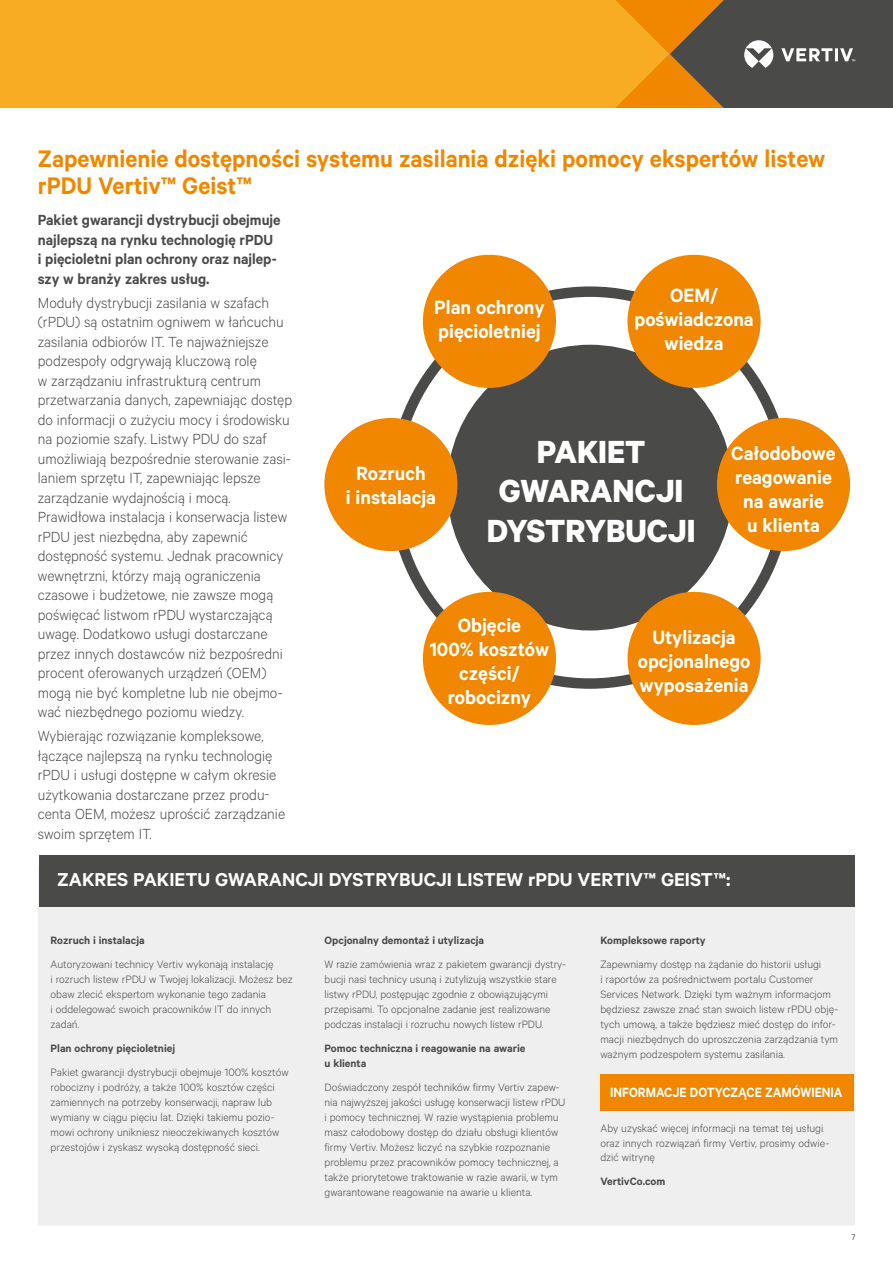
<style>
.page{position:relative;width:893px;height:1263px;background:#fff}
.page>*{position:absolute;margin:0;border:0;box-sizing:border-box;transform-origin:0 0}
.t1{font:700 36px/39.3px "Calibre";color:#fff;text-align:center}
.t2{font:600 27px/27px "Calibre";color:#f18700;scale:.95 1}
.t3{font:600 21.6px/24px "Calibre";color:#fff;text-align:center}
.t4{font:600 21px "Calibre";color:#fff}
.t5{font:300 16.5px/19.5px "Calibre";color:#4a4a49;scale:.96 1}
.t6{font:600 16.5px/19.5px "Calibre";color:#4a4a49;scale:.96 1}
.t7{font:600 15px "Calibre";color:#fff;scale:.92 1}
.t8{font:300 12px/15px "Calibre";color:#4a4a49}
.t9{font:600 12px/15px "Calibre";color:#4a4a49}
.t10{font:300 9px "Calibre";color:#000}
</style>
<div class="page">
<div style="left:38px;top:866px;width:817px;height:359px;background:#efefef"></div>
<div style="left:39px;top:855px;width:815px;height:51px;background:#4a4a49"></div>
<div style="left:600px;top:1075px;width:254px;height:36px;background:#f18700"></div>
<div style="left:0;top:0;width:594px;height:108px;background:#f8ac24"></div>
<svg style="left:594px;top:0;width:299px;height:108px"></svg>
<div style="left:447px;top:345px;width:286px;height:285px;background:#4a4a49;border-radius:50%"></div>
<div style="left:423px;top:255px;width:133px;height:133px;background:#f18700;border-radius:50%"></div>
<div style="left:423px;top:592px;width:133px;height:133px;background:#f18700;border-radius:50%"></div>
<div style="left:324px;top:418px;width:133px;height:133px;background:#f18700;border-radius:50%"></div>
<div style="left:717px;top:418px;width:133px;height:133px;background:#f18700;border-radius:50%"></div>
<div style="left:627px;top:255px;width:134px;height:133px;background:#f18700;border-radius:50%"></div>
<div style="left:627px;top:592px;width:134px;height:133px;background:#f18700;border-radius:50%"></div>
<h2 class="t2" style="left:38px;top:144px;width:831px">Zapewnienie dostępności systemu zasilania dzięki pomocy ekspertów listew rPDU Vertiv™ Geist™</h2>
<h3 class="t6" style="left:38px;top:210px;width:255px">Pakiet gwarancji dystrybucji obejmuje najlepszą na rynku technologię rPDU i pięcioletni plan ochrony oraz najlep&shy;szy w branży zakres usług.</h3>
<p class="t5" style="left:38px;top:292px;width:267px">Moduły dystrybucji zasilania w szafach (rPDU) są ostatnim ogniwem w łańcuchu zasilania odbiorów IT. Te najważniejsze podzespoły odgrywają kluczową rolę<br>w zarządzaniu infrastrukturą centrum przetwarzania danych, zapewniając dostęp do informacji o zużyciu mocy i środowisku na poziomie szafy. Listwy PDU do szaf umożliwiają bezpośrednie sterowanie zasi&shy;laniem sprzętu IT, zapewniając lepsze zarządzanie wydajnością i mocą.<br>Prawidłowa instalacja i konserwacja listew rPDU jest niezbędna, aby zapewnić dostępność systemu. Jednak pracownicy wewnętrzni, którzy mają ograniczenia czasowe i budżetowe, nie zawsze mogą poświęcać listwom rPDU wystarczającą uwagę. Dodatkowo usługi dostarczane przez innych dostawców niż bezpośredni procent oferowanych urządzeń (OEM) mogą nie być kompletne lub nie obejmo&shy;wać niezbędnego poziomu wiedzy.</p>
<h3 class="t5" style="left:38px;top:725px;width:259px">Wybierając rozwiązanie kompleksowe, łączące najlepszą na rynku technologię rPDU i usługi dostępne w całym okresie użytkowania dostarczane przez produ&shy;centa OEM, możesz uprościć zarządzanie swoim sprzętem IT.</h3>
<h3 class="t3" style="left:434px;top:295px;width:112px;text-align:left">Plan ochrony pięcioletniej</h3>
<h3 class="t3" style="left:634px;top:283px;width:121px">OEM/ poświadczona wiedza</h3>
<h3 class="t3" style="left:346px;top:461px;width:92px">Rozruch<br>i instalacja</h3>
<h1 class="t1" style="left:487px;top:431px;width:210px">PAKIET<br>GWARANCJI<br>DYSTRYBUCJI</h1>
<h3 class="t3" style="left:731px;top:441px;width:106px">Całodobowe reagowanie na awarie<br>u klienta</h3>
<h3 class="t3" style="left:430px;top:612px;width:121px">Objęcie<br>100% kosztów części/ robocizny</h3>
<h3 class="t3" style="left:638px;top:624px;width:114px">Utylizacja opcjonalnego wyposażenia</h3>
<h3 class="t4" style="left:57px;top:866px;width:675px">ZAKRES PAKIETU GWARANCJI DYSTRYBUCJI LISTEW rPDU VERTIV™ GEIST™:</h3>
<p class="t9" style="left:51px;top:932px;width:96px">Rozruch i instalacja</p>
<p class="t8" style="left:51px;top:956px;width:244px">Autoryzowani technicy Vertiv wykonają instalację<br>i rozruch listew rPDU w Twojej lokalizacji. Możesz bez obaw zlecić ekspertom wykonanie tego zadania<br>i oddelegować swoich pracowników IT do innych zadań.</p>
<p class="t9" style="left:51px;top:1040px;width:126px">Plan ochrony pięcioletniej</p>
<p class="t8" style="left:51px;top:1064px;width:240px">Pakiet gwarancji dystrybucji obejmuje 100% kosztów robocizny i podróży, a także 100% kosztów części zamiennych na potrzeby konserwacji, napraw lub wymiany w ciągu pięciu lat. Dzięki takiemu pozio&shy;mowi ochrony unikniesz nieoczekiwanych kosztów przestojów i zyskasz wysoką dostępność sieci.</p>
<p class="t9" style="left:325px;top:932px;width:161px">Opcjonalny demontaż i utylizacja</p>
<p class="t8" style="left:325px;top:956px;width:243px">W razie zamówienia wraz z pakietem gwarancji dystry&shy;bucji nasi technicy usuną i zutylizują wszystkie stare listwy rPDU, postępując zgodnie z obowiązującymi przepisami. To opcjonalne zadanie jest realizowane podczas instalacji i rozruchu nowych listew rPDU.</p>
<p class="t9" style="left:325px;top:1040px;width:202px">Pomoc techniczna i reagowanie na awarie u klienta</p>
<p class="t8" style="left:325px;top:1079px;width:242px">Doświadczony zespół techników firmy Vertiv zapew&shy;nia najwyższej jakości usługę konserwacji listew rPDU i pomocy technicznej. W razie wystąpienia problemu masz całodobowy dostęp do działu obsługi klientów firmy Vertiv. Możesz liczyć na szybkie rozpoznanie problemu przez pracowników pomocy technicznej, a także priorytetowe traktowanie w razie awarii, w tym gwarantowane reagowanie na awarie u klienta.</p>
<p class="t9" style="left:600px;top:932px;width:107px">Kompleksowe raporty</p>
<p class="t8" style="left:600px;top:956px;width:239px">Zapewniamy dostęp na żądanie do historii usługi<br>i raportów za pośrednictwem portalu Customer Services Network. Dzięki tym ważnym informacjom będziesz zawsze znać stan swoich listew rPDU obję&shy;tych umową, a także będziesz mieć dostęp do infor&shy;macji niezbędnych do uproszczenia zarządzania tym ważnym podzespołem systemu zasilania.</p>
<p class="t7" style="left:610px;top:1084px;width:254px">INFORMACJE DOTYCZĄCE ZAMÓWIENIA</p>
<p class="t8" style="left:600px;top:1121px;width:230px;line-height:14.4px">Aby uzyskać więcej informacji na temat tej usługi oraz innych rozwiązań firmy Vertiv, prosimy odwie&shy;dzić witrynę</p>
<p class="t9" style="left:600px;top:1173px;width:66px">VertivCo.com</p>
<p class="t10" style="left:851px;top:1232px;width:5px">7</p>
</div>
